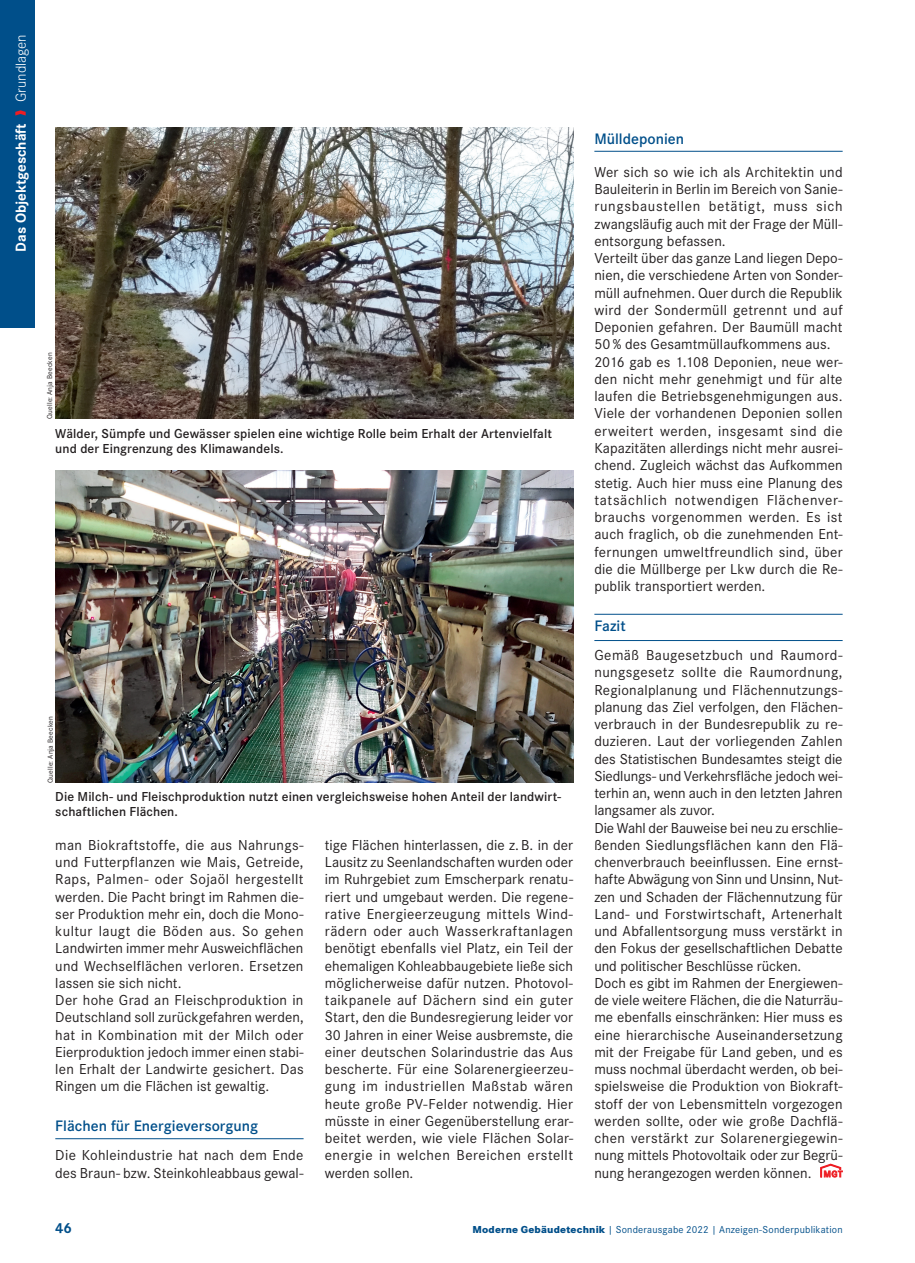
<style>
.page{position:relative;width:915px;height:1263px;background:#fff}
.page>*{position:absolute;margin:0;border:0;box-sizing:border-box;transform-origin:0 0}
.Ueberschrift_Ebene_1{font:600 15.75px "Corporate S";color:#004f8a}
.Ueberschrift_Ebene_3{font:600 15.75px "Corporate S";letter-spacing:-.005em;color:#004f8a}
.Absatz_1{font:15px/17.2px "Corporate S";letter-spacing:.005em;color:#231f20;text-align:justify}
.t1{font:700 15px "Corporate S";color:#fff}
.t2{font:700 15px "Corporate S";color:#004f8a}
.Bildunterschrift{font:600 13.5px/15px "Corporate S";letter-spacing:.005em;color:#231f20}
.t3{font:10.5px "Corporate S";letter-spacing:.015em;color:#004f8a}
.t4{font:7.5px "Corporate S";letter-spacing:.02em;color:#231f20}
.s1{color:#ee1d23}
.s2{font-weight:300}
.s3{font-weight:800}
</style>
<div class="page">
<div style="left:0;top:0;width:34px;height:327px;background:#004f8a"></div>
<hr style="left:55px;top:1138px;width:248px;height:1px;background:#004f8a">
<hr style="left:594px;top:151px;width:248px;height:1px;background:#004f8a">
<hr style="left:594px;top:614px;width:248px;height:1px;background:#004f8a">
<hr style="left:594px;top:640px;width:248px;height:1px;background:#004f8a">
<svg style="left:820px;top:1163px;width:22px;height:14px"></svg>
<img style="left:55px;top:128px;width:518px;height:291px">
<img style="left:55px;top:470px;width:518px;height:312px">
<p class="t1" style="left:10px;top:252px;width:219px;rotate:-90deg">Das Objektgeschäft <span class="s1">❱</span> <span class="s2">Grundlagen</span></p>
<p class="t4" style="left:45px;top:419px;width:68px;rotate:-90deg">Quelle: Anja Beecken</p>
<p class="Bildunterschrift" style="left:55px;top:426px;width:498px">Wälder, Sümpfe und Gewässer spielen eine wichtige Rolle beim Erhalt der Artenvielfalt und der Eingrenzung des Klimawandels.</p>
<p class="t4" style="left:45px;top:783px;width:68px;rotate:-90deg">Quelle: Anja Beecken</p>
<p class="Bildunterschrift" style="left:55px;top:788px;width:507px">Die Milch- und Fleischproduktion nutzt einen vergleichsweise hohen Anteil der landwirt&shy;schaftlichen Flächen.</p>
<p class="Absatz_1" style="left:55px;top:836px;width:250px">man Biokraftstoffe, die aus Nahrungs&shy;und Futterpflanzen wie Mais, Getreide, Raps, Palmen- oder Sojaöl hergestellt werden. Die Pacht bringt im Rahmen die&shy;ser Produktion mehr ein, doch die Mono&shy;kultur laugt die Böden aus. So gehen Landwirten immer mehr Ausweichflächen und Wechselflächen verloren. Ersetzen lassen sie sich nicht.</p>
<p class="Absatz_1" style="left:55px;top:991px;width:250px">Der hohe Grad an Fleischproduktion in Deutschland soll zurückgefahren werden, hat in Kombination mit der Milch oder Eierproduktion jedoch immer einen stabi&shy;len Erhalt der Landwirte gesichert. Das Ringen um die Flächen ist gewaltig.</p>
<p class="Ueberschrift_Ebene_1" style="left:55px;top:1115px;width:204px">Flächen für Energieversorgung</p>
<p class="Absatz_1" style="left:55px;top:1146px;width:250px">Die Kohleindustrie hat nach dem Ende des Braun- bzw. Steinkohleabbaus gewal-</p>
<p class="Absatz_1" style="left:325px;top:836px;width:250px">tige Flächen hinterlassen, die z. B. in der Lausitz zu Seenlandschaften wurden oder im Ruhrgebiet zum Emscherpark renatu&shy;riert und umgebaut werden. Die regene&shy;rative Energieerzeugung mittels Wind&shy;rädern oder auch Wasserkraftanlagen benötigt ebenfalls viel Platz, ein Teil der ehemaligen Kohleabbaugebiete ließe sich möglicherweise dafür nutzen. Photovol&shy;taikpanele auf Dächern sind ein guter Start, den die Bundesregierung leider vor 30 Jahren in einer Weise ausbremste, die einer deutschen Solarindustrie das Aus bescherte. Für eine Solarenergieerzeu&shy;gung im industriellen Maßstab wären heute große PV-Felder notwendig. Hier müsste in einer Gegenüberstellung erar&shy;beitet werden, wie viele Flächen Solar&shy;energie in welchen Bereichen erstellt werden sollen.</p>
<p class="Ueberschrift_Ebene_1" style="left:594px;top:128px;width:91px">Mülldeponien</p>
<p class="Absatz_1" style="left:594px;top:163px;width:250px">Wer sich so wie ich als Architektin und Bauleiterin in Berlin im Bereich von Sanie&shy;rungsbaustellen betätigt, muss sich zwangsläufig auch mit der Frage der Müll&shy;entsorgung befassen.</p>
<p class="Absatz_1" style="left:594px;top:249px;width:250px">Verteilt über das ganze Land liegen Depo&shy;nien, die verschiedene Arten von Sonder&shy;müll aufnehmen. Quer durch die Republik wird der Sondermüll getrennt und auf Deponien gefahren. Der Baumüll macht 50 % des Gesamtmüllaufkommens aus.</p>
<p class="Absatz_1" style="left:594px;top:353px;width:250px">2016 gab es 1.108 Deponien, neue wer&shy;den nicht mehr genehmigt und für alte laufen die Betriebsgenehmigungen aus.<br>Viele der vorhandenen Deponien sollen erweitert werden, insgesamt sind die Kapazitäten allerdings nicht mehr ausrei&shy;chend. Zugleich wächst das Aufkommen stetig. Auch hier muss eine Planung des tatsächlich notwendigen Flächenver&shy;brauchs vorgenommen werden. Es ist auch fraglich, ob die zunehmenden Ent&shy;fernungen umweltfreundlich sind, über die die Müllberge per Lkw durch die Re&shy;publik transportiert werden.</p>
<p class="Ueberschrift_Ebene_3" style="left:594px;top:615px;width:33px">Fazit</p>
<p class="Absatz_1" style="left:594px;top:646px;width:250px">Gemäß Baugesetzbuch und Raumord&shy;nungsgesetz sollte die Raumordnung, Regionalplanung und Flächennutzungs&shy;planung das Ziel verfolgen, den Flächen&shy;verbrauch in der Bundesrepublik zu re&shy;duzieren. Laut der vorliegenden Zahlen des Statistischen Bundesamtes steigt die Siedlungs- und Verkehrsfläche jedoch wei&shy;terhin an, wenn auch in den letzten Jahren langsamer als zuvor.</p>
<p class="Absatz_1" style="left:594px;top:818px;width:250px">Die Wahl der Bauweise bei neu zu erschlie&shy;ßenden Siedlungsflächen kann den Flä&shy;chenverbrauch beeinflussen. Eine ernst&shy;hafte Abwägung von Sinn und Unsinn, Nut&shy;zen und Schaden der Flächennutzung für Land- und Forstwirtschaft, Artenerhalt und Abfallentsorgung muss verstärkt in den Fokus der gesellschaftlichen Debatte und politischer Beschlüsse rücken.</p>
<p class="Absatz_1" style="left:594px;top:974px;width:250px">Doch es gibt im Rahmen der Energiewen&shy;de viele weitere Flächen, die die Naturräu&shy;me ebenfalls einschränken: Hier muss es eine hierarchische Auseinandersetzung mit der Freigabe für Land geben, und es muss nochmal überdacht werden, ob bei&shy;spielsweise die Produktion von Biokraft&shy;stoff der von Lebensmitteln vorgezogen werden sollte, oder wie große Dachflä&shy;chen verstärkt zur Solarenergiegewin&shy;nung mittels Photovoltaik oder zur Begrü&shy;nung herangezogen werden können.</p>
<p class="t2" style="left:55px;top:1218px;width:18px">46</p>
<p class="t3" style="left:472px;top:1223px;width:371px"><span class="s3">Moderne Gebäudetechnik</span> | Sonderausgabe 2022 | Anzeigen-Sonderpublikation</p>
</div>
